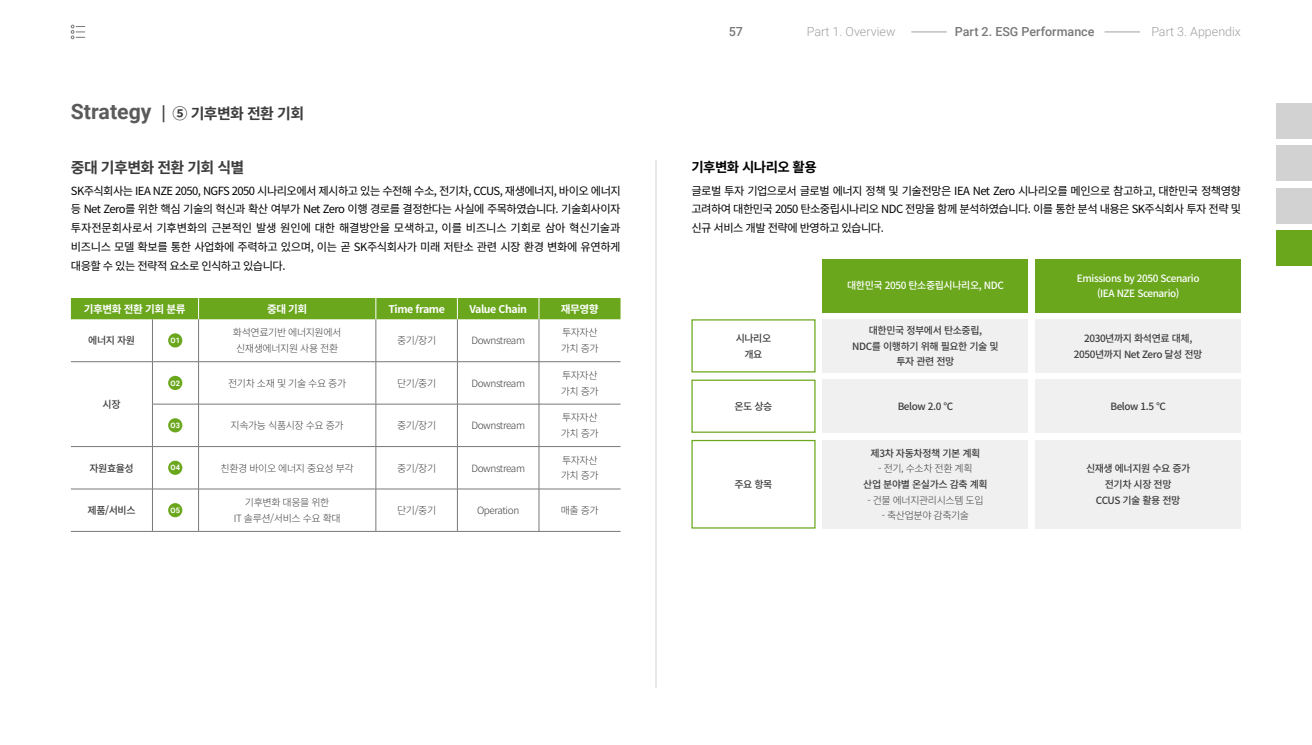
<style>
.page{position:relative;width:1312px;height:745px;background:#fff}
.page>*{position:absolute;margin:0;border:0;box-sizing:border-box;transform-origin:0 0}
.t1{font:700 15px "Noto Sans KR";letter-spacing:-.04em;color:#3c3c3c}
.t2{font:700 13.5px "Noto Sans KR";letter-spacing:-.04em;color:#000}
.t3{font:300 12.5px "Roboto";color:#a0a0a0}
.t4{font:500 12.5px "Roboto";color:#787878}
.t5{font:11.25px/18.8px "Noto Sans KR";letter-spacing:-.05em;color:#000;text-align:justify}
.t6{font:700 10.62px "Noto Sans KR";letter-spacing:-.04em;color:#fff}
.t7{font:300 10px/15.6px "Noto Sans KR";letter-spacing:-.04em;color:#3c3c3c}
.t8{font:500 10px/15.6px "Noto Sans KR";letter-spacing:-.04em;color:#3c3c3c;text-align:center}
.t9{font:500 10px/15.6px "Noto Sans KR";letter-spacing:-.04em;color:#fff;text-align:center}
.t10{font:700 7.5px "Roboto";color:#fff}
.s1{font-family:"Roboto";font-size:21.25px;color:#5a5a5a}
</style>
<div class="page">
<hr style="left:911px;top:32px;width:35px;height:1px;background:#a0a0a0">
<hr style="left:1104px;top:32px;width:35px;height:1px;background:#a0a0a0">
<svg style="left:71px;top:25px;width:14px;height:14px"></svg>
<div style="left:822px;top:259px;width:206px;height:53px;background:#6aa71d"></div>
<div style="left:1035px;top:259px;width:205px;height:53px;background:#6aa71d"></div>
<div style="left:691px;top:319px;width:124px;height:53px;border:1px solid #6aa71d"></div>
<div style="left:822px;top:319px;width:206px;height:53px;background:#f0f0f0"></div>
<div style="left:1035px;top:319px;width:205px;height:53px;background:#f0f0f0"></div>
<div style="left:691px;top:379px;width:124px;height:53px;border:1px solid #6aa71d"></div>
<div style="left:822px;top:379px;width:206px;height:53px;background:#f0f0f0"></div>
<div style="left:1035px;top:379px;width:205px;height:53px;background:#f0f0f0"></div>
<div style="left:691px;top:439px;width:124px;height:89px;border:1px solid #6aa71d"></div>
<div style="left:822px;top:439px;width:206px;height:89px;background:#f0f0f0"></div>
<div style="left:1035px;top:439px;width:205px;height:89px;background:#f0f0f0"></div>
<div style="left:71px;top:298px;width:549px;height:21px;background:#6aa71d"></div>
<hr style="left:152px;top:319px;width:1px;height:42px;background:#787878">
<hr style="left:198px;top:319px;width:1px;height:42px;background:#787878">
<hr style="left:375px;top:319px;width:1px;height:42px;background:#787878">
<hr style="left:457px;top:319px;width:1px;height:42px;background:#787878">
<hr style="left:538px;top:319px;width:1px;height:42px;background:#787878">
<hr style="left:71px;top:361px;width:81px;height:1px;background:#787878">
<hr style="left:152px;top:361px;width:1px;height:42px;background:#787878">
<hr style="left:152px;top:361px;width:46px;height:1px;background:#787878">
<hr style="left:198px;top:361px;width:1px;height:42px;background:#787878">
<hr style="left:198px;top:361px;width:178px;height:1px;background:#787878">
<hr style="left:375px;top:361px;width:1px;height:42px;background:#787878">
<hr style="left:376px;top:361px;width:81px;height:1px;background:#787878">
<hr style="left:457px;top:361px;width:1px;height:42px;background:#787878">
<hr style="left:457px;top:361px;width:82px;height:1px;background:#787878">
<hr style="left:538px;top:361px;width:1px;height:42px;background:#787878">
<hr style="left:539px;top:361px;width:81px;height:1px;background:#787878">
<hr style="left:152px;top:404px;width:1px;height:42px;background:#787878">
<hr style="left:152px;top:403px;width:46px;height:1px;background:#787878">
<hr style="left:198px;top:404px;width:1px;height:42px;background:#787878">
<hr style="left:198px;top:403px;width:178px;height:1px;background:#787878">
<hr style="left:375px;top:404px;width:1px;height:42px;background:#787878">
<hr style="left:376px;top:403px;width:81px;height:1px;background:#787878">
<hr style="left:457px;top:404px;width:1px;height:42px;background:#787878">
<hr style="left:457px;top:403px;width:82px;height:1px;background:#787878">
<hr style="left:538px;top:404px;width:1px;height:42px;background:#787878">
<hr style="left:539px;top:403px;width:81px;height:1px;background:#787878">
<hr style="left:71px;top:446px;width:81px;height:1px;background:#787878">
<hr style="left:152px;top:446px;width:1px;height:42px;background:#787878">
<hr style="left:152px;top:446px;width:46px;height:1px;background:#787878">
<hr style="left:198px;top:446px;width:1px;height:42px;background:#787878">
<hr style="left:198px;top:446px;width:178px;height:1px;background:#787878">
<hr style="left:375px;top:446px;width:1px;height:42px;background:#787878">
<hr style="left:376px;top:446px;width:81px;height:1px;background:#787878">
<hr style="left:457px;top:446px;width:1px;height:42px;background:#787878">
<hr style="left:457px;top:446px;width:82px;height:1px;background:#787878">
<hr style="left:538px;top:446px;width:1px;height:42px;background:#787878">
<hr style="left:539px;top:446px;width:81px;height:1px;background:#787878">
<hr style="left:71px;top:488px;width:81px;height:1px;background:#787878">
<hr style="left:71px;top:531px;width:81px;height:1px;background:#787878">
<hr style="left:152px;top:489px;width:1px;height:42px;background:#787878">
<hr style="left:152px;top:488px;width:46px;height:1px;background:#787878">
<hr style="left:152px;top:531px;width:46px;height:1px;background:#787878">
<hr style="left:198px;top:489px;width:1px;height:42px;background:#787878">
<hr style="left:198px;top:488px;width:178px;height:1px;background:#787878">
<hr style="left:198px;top:531px;width:178px;height:1px;background:#787878">
<hr style="left:375px;top:489px;width:1px;height:42px;background:#787878">
<hr style="left:376px;top:488px;width:81px;height:1px;background:#787878">
<hr style="left:376px;top:531px;width:81px;height:1px;background:#787878">
<hr style="left:457px;top:489px;width:1px;height:42px;background:#787878">
<hr style="left:457px;top:488px;width:82px;height:1px;background:#787878">
<hr style="left:457px;top:531px;width:82px;height:1px;background:#787878">
<hr style="left:538px;top:489px;width:1px;height:42px;background:#787878">
<hr style="left:539px;top:488px;width:81px;height:1px;background:#787878">
<hr style="left:539px;top:531px;width:81px;height:1px;background:#787878">
<div style="left:168px;top:333px;width:14px;height:14px;background:#6aa71d;border-radius:50%"></div>
<div style="left:168px;top:375px;width:14px;height:15px;background:#6aa71d;border-radius:50%"></div>
<div style="left:168px;top:418px;width:14px;height:14px;background:#6aa71d;border-radius:50%"></div>
<div style="left:168px;top:460px;width:14px;height:14px;background:#6aa71d;border-radius:50%"></div>
<div style="left:168px;top:502px;width:14px;height:15px;background:#6aa71d;border-radius:50%"></div>
<div style="left:1276px;top:230px;width:35px;height:36px;background:#6aa71d"></div>
<div style="left:1276px;top:188px;width:35px;height:35px;background:#d2d2d2"></div>
<div style="left:1276px;top:145px;width:35px;height:36px;background:#d2d2d2"></div>
<div style="left:1276px;top:103px;width:35px;height:35px;background:#d2d2d2"></div>
<hr style="left:655px;top:159px;width:1px;height:528px;background:#d2d2d2">
<h1 class="t1" style="left:71px;top:105px;width:235px"><span class="s1">Strategy</span> | ⑤ 기후변화 전환 기회</h1>
<h1 class="t1" style="left:71px;top:159px;width:175px">중대 기후변화 전환 기회 식별</h1>
<p class="t5" style="left:71px;top:181px;width:551px">SK주식회사는 IEA NZE 2050, NGFS 2050 시나리오에서 제시하고 있는 수전해 수소, 전기차, CCUS, 재생에너지, 바이오 에너지 등 Net Zero를 위한 핵심 기술의 혁신과 확산 여부가 Net Zero 이행 경로를 결정한다는 사실에 주목하였습니다. 기술회사이자 투자전문회사로서 기후변화의 근본적인 발생 원인에 대한 해결방안을 모색하고, 이를 비즈니스 기회로 삼아 혁신기술과 비즈니스 모델 확보를 통한 사업화에 주력하고 있으며, 이는 곧 SK주식회사가 미래 저탄소 관련 시장 환경 변화에 유연하게 대응할 수 있는 전략적 요소로 인식하고 있습니다.</p>
<p class="t6" style="left:84px;top:302px;width:103px">기후변화 전환 기회 분류</p>
<p class="t6" style="left:267px;top:302px;width:42px">중대 기회</p>
<p class="t6" style="left:388px;top:302px;width:58px">Time frame</p>
<p class="t6" style="left:469px;top:302px;width:59px">Value Chain</p>
<p class="t6" style="left:560px;top:302px;width:39px">재무영향</p>
<p class="t8" style="left:88px;top:333px;width:48px">에너지 자원</p>
<p class="t10" style="left:170px;top:335px;width:11px">O1</p>
<p class="t7" style="left:233px;top:325px;width:110px;text-align:center">화석연료기반 에너지원에서 신재생에너지원 사용 전환</p>
<p class="t7" style="left:397px;top:333px;width:41px">중기/장기</p>
<p class="t7" style="left:471px;top:333px;width:55px">Downstream</p>
<p class="t7" style="left:560px;top:325px;width:40px">투자자산 가치 증가</p>
<p class="t8" style="left:103px;top:396px;width:20px">시장</p>
<p class="t10" style="left:170px;top:377px;width:11px">O2</p>
<p class="t7" style="left:228px;top:375px;width:119px">전기차 소재 및 기술 수요 증가</p>
<p class="t7" style="left:397px;top:375px;width:41px">단기/중기</p>
<p class="t7" style="left:471px;top:375px;width:55px">Downstream</p>
<p class="t7" style="left:560px;top:367px;width:40px">투자자산 가치 증가</p>
<p class="t10" style="left:170px;top:420px;width:11px">O3</p>
<p class="t7" style="left:230px;top:417px;width:115px">지속가능 식품시장 수요 증가</p>
<p class="t7" style="left:397px;top:417px;width:41px">중기/장기</p>
<p class="t7" style="left:471px;top:417px;width:55px">Downstream</p>
<p class="t7" style="left:560px;top:410px;width:40px">투자자산 가치 증가</p>
<p class="t8" style="left:89px;top:460px;width:46px">자원효율성</p>
<p class="t10" style="left:170px;top:462px;width:11px">O4</p>
<p class="t7" style="left:220px;top:460px;width:135px">친환경 바이오 에너지 중요성 부각</p>
<p class="t7" style="left:397px;top:460px;width:41px">중기/장기</p>
<p class="t7" style="left:471px;top:460px;width:55px">Downstream</p>
<p class="t7" style="left:560px;top:452px;width:40px">투자자산 가치 증가</p>
<p class="t8" style="left:88px;top:502px;width:49px">제품/서비스</p>
<p class="t10" style="left:170px;top:504px;width:11px">O5</p>
<p class="t7" style="left:234px;top:494px;width:108px;text-align:center">기후변화 대응을 위한<br>IT 솔루션/서비스 수요 확대</p>
<p class="t7" style="left:397px;top:502px;width:41px">단기/중기</p>
<p class="t7" style="left:477px;top:502px;width:44px">Operation</p>
<p class="t7" style="left:560px;top:502px;width:40px">매출 증가</p>
<p class="t4" style="left:728px;top:23px;width:16px">57</p>
<p class="t3" style="left:806px;top:23px;width:90px">Part 1. Overview</p>
<p class="t4" style="left:954px;top:23px;width:141px">Part 2. ESG Performance</p>
<p class="t3" style="left:1151px;top:23px;width:91px">Part 3. Appendix</p>
<p class="t2" style="left:691px;top:160px;width:127px">기후변화 시나리오 활용</p>
<p class="t5" style="left:691px;top:181px;width:551px">글로벌 투자 기업으로서 글로벌 에너지 정책 및 기술전망은 IEA Net Zero 시나리오를 메인으로 참고하고, 대한민국 정책영향 고려하여 대한민국 2050 탄소중립시나리오 NDC 전망을 함께 분석하였습니다. 이를 통한 분석 내용은 SK주식회사 투자 전략 및 신규 서비스 개발 전략에 반영하고 있습니다.</p>
<p class="t9" style="left:847px;top:278px;width:158px">대한민국 2050 탄소중립시나리오, NDC</p>
<p class="t9" style="left:1076px;top:270px;width:124px">Emissions by 2050 Scenario (IEA NZE Scenario)</p>
<p class="t8" style="left:735px;top:330px;width:37px">시나리오 개요</p>
<p class="t8" style="left:852px;top:322px;width:148px">대한민국 정부에서 탄소중립,<br>NDC를 이행하기 위해 필요한 기술 및 투자 관련 전망</p>
<p class="t8" style="left:1073px;top:330px;width:130px">2030년까지 화석연료 대체,<br>2050년까지 Net Zero 달성 전망</p>
<p class="t8" style="left:734px;top:398px;width:39px">온도 상승</p>
<p class="t8" style="left:897px;top:398px;width:57px">Below 2.0 °C</p>
<p class="t8" style="left:1110px;top:398px;width:57px">Below 1.5 °C</p>
<p class="t8" style="left:734px;top:476px;width:39px">주요 항목</p>
<p class="t8" style="left:870px;top:445px;width:111px">제3차 자동차정책 기본 계획</p>
<p class="t7" style="left:878px;top:461px;width:96px">- 전기, 수소차 전환 계획</p>
<p class="t8" style="left:863px;top:476px;width:126px">산업 분야별 온실가스 감축 계획</p>
<p class="t7" style="left:867px;top:492px;width:118px">- 건물 에너지관리시스템 도입</p>
<p class="t7" style="left:881px;top:507px;width:89px">- 축산업분야 감축기술</p>
<p class="t8" style="left:1085px;top:461px;width:106px">신재생 에너지원 수요 증가 전기차 시장 전망<br>CCUS 기술 활용 전망</p>
</div>
